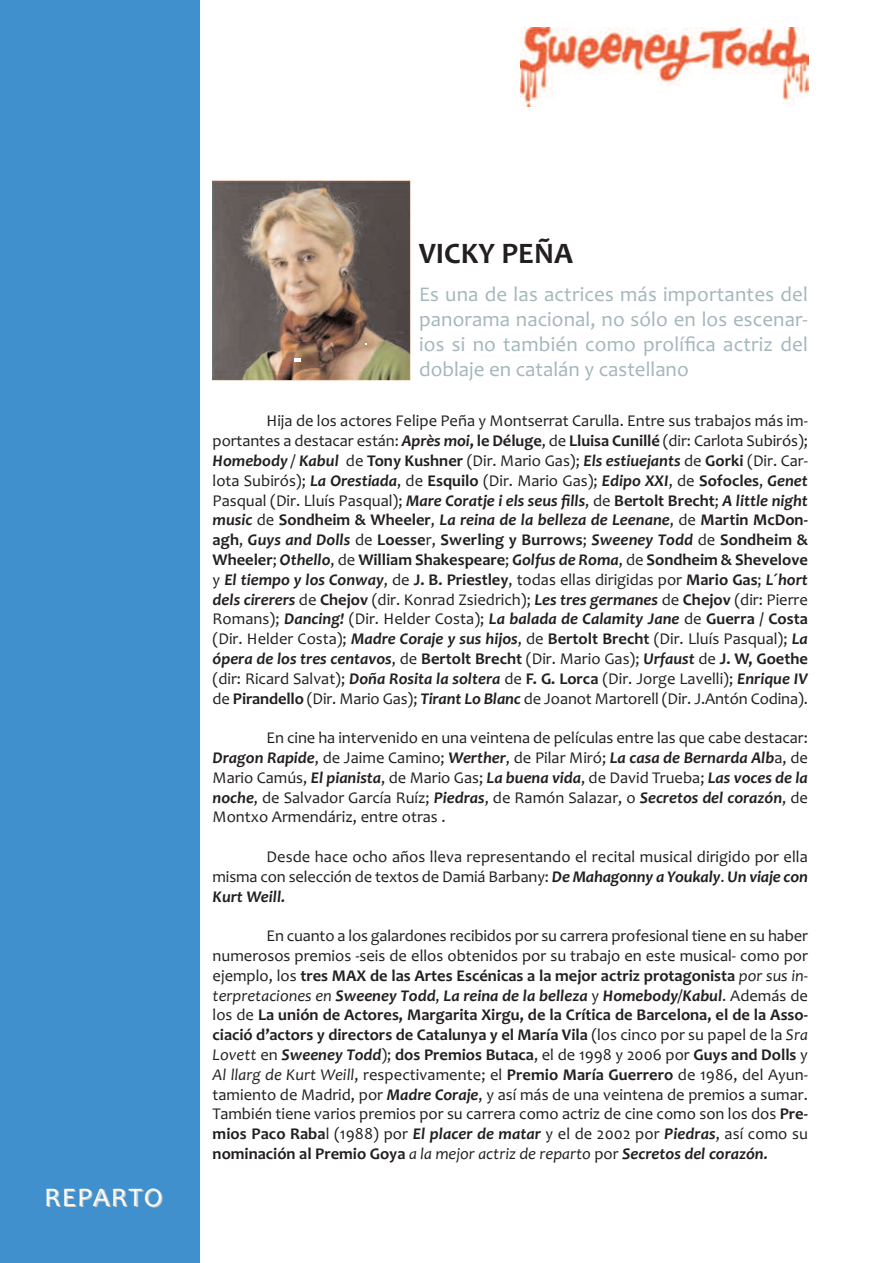
<style>
.page{position:relative;width:893px;height:1263px;background:#fff}
.page>*{position:absolute;margin:0;border:0;box-sizing:border-box;transform-origin:0 0}
.t1{font:700 30px "Candara";color:#231f20}
.t2{font:27px "Candara";letter-spacing:.05em;color:#fff}
.t3{font:21px/25.2px "Candara";color:#a4b7ba;text-align:justify}
.t4{font:16.5px/19.8px "Candara";color:#231f20;text-align:justify}
.s1{font-weight:700;font-style:italic}
.s2{font-weight:700}
.s3{font-style:italic}
</style>
<div class="page">
<img style="left:520px;top:27px;width:289px;height:80px">
<div style="left:0;top:0;width:200px;height:1263px;background:#3f90cd"></div>
<img style="left:213px;top:180px;width:198px;height:200px">
<svg style="left:294px;top:359px;width:6px;height:3px"></svg>
<h2 class="t2" style="left:44px;top:1181px;width:120px">REPARTO</h2>
<h1 class="t1" style="left:419px;top:235px;width:156px">VICKY PEÑA</h1>
<p class="t3" style="left:419px;top:281px;width:390px">Es una de las actrices más importantes del panorama nacional, no sólo en los escenar&shy;ios si no también como prolífica actriz del doblaje en catalán y castellano</p>
<p class="t4" style="left:213px;top:411px;width:597px;text-indent:54px">Hija de los actores Felipe Peña y Montserrat Carulla. Entre sus trabajos más im&shy;portantes a destacar están: <span class="s1">Après moi</span><span class="s2">, le Déluge</span>, de <span class="s2">Lluisa Cunillé</span> (dir: Carlota Subirós); <span class="s1">Homebody / Kabul</span> de <span class="s2">Tony Kushner</span> (Dir. Mario Gas); <span class="s1">Els estiuejants</span> de <span class="s2">Gorki</span> (Dir. Car&shy;lota Subirós); <span class="s1">La Orestiada</span>, de <span class="s2">Esquilo</span> (Dir. Mario Gas); <span class="s1">Edipo XXI</span>, de <span class="s2">Sofocles</span>, <span class="s1">Genet </span>Pasqual (Dir. Lluís Pasqual); <span class="s1">Mare Coratje i els seus fills</span>, de <span class="s2">Bertolt Brecht</span>; <span class="s1">A little night music</span> de <span class="s2">Sondheim &amp; Wheeler</span>, <span class="s1">La reina de la belleza de Leenane</span>, de <span class="s2">Martin McDon&shy;agh</span>, <span class="s1">Guys and Dolls</span> de <span class="s2">Loesse</span>r, <span class="s2">Swerling y Burrows</span>; <span class="s1">Sweeney Todd</span> de <span class="s2">Sondheim &amp; Wheeler</span>; <span class="s1">Othello</span>, de <span class="s2">William Shakespeare</span>; <span class="s1">Golfus de Roma</span>, de <span class="s2">Sondheim &amp; Shevelove </span>y <span class="s1">El tiempo y los Conway</span>, de <span class="s2">J. B. Priestley</span>, todas ellas dirigidas por <span class="s2">Mario Gas</span>; <span class="s1">L´hort dels cirerers</span> de <span class="s2">Chejov</span> (dir. Konrad Zsiedrich); <span class="s1">Les tres germanes</span> de <span class="s2">Chejov</span> (dir: Pierre Romans); <span class="s1">Dancing!</span> (Dir. Helder Costa); <span class="s1">La balada de Calamity Jane</span> de <span class="s2">Guerra / Costa </span>(Dir. Helder Costa); <span class="s1">Madre Coraje y sus hijos</span>, de <span class="s2">Bertolt Brecht</span> (Dir. Lluís Pasqual); <span class="s1">La ópera de los tres centavos</span>, de <span class="s2">Bertolt Brecht</span> (Dir. Mario Gas); <span class="s1">Urfaust</span> de <span class="s2">J. W, Goethe </span>(dir: Ricard Salvat); <span class="s1">Doña Rosita la soltera</span> de <span class="s2">F. G. Lorca</span> (Dir. Jorge Lavelli); <span class="s1">Enrique IV </span>de <span class="s2">Pirandello</span> (Dir. Mario Gas); <span class="s1">Tirant Lo Blanc</span> de Joanot Martorell (Dir. J.Antón Codina).</p>
<p class="t4" style="left:213px;top:727px;width:597px;text-indent:54px">En cine ha intervenido en una veintena de películas entre las que cabe destacar:<br><span class="s1">Dragon Rapide</span>, de Jaime Camino; <span class="s1">Werther</span>, de Pilar Miró; <span class="s1">La casa de Bernarda Alb</span>a, de Mario Camús, <span class="s1">El pianista</span>, de Mario Gas; <span class="s1">La buena vida</span>, de David Trueba; <span class="s1">Las voces de la noche</span>, de Salvador García Ruíz; <span class="s1">Piedras</span>, de Ramón Salazar, o <span class="s1">Secretos del corazón</span>, de Montxo Armendáriz, entre otras .</p>
<p class="t4" style="left:213px;top:846px;width:597px;text-indent:54px">Desde hace ocho años lleva representando el recital musical dirigido por ella misma con selección de textos de Damiá Barbany: <span class="s1">De Mahagonny a Youkaly</span>. <span class="s1">Un viaje con Kurt Weill.</span></p>
<p class="t4" style="left:213px;top:925px;width:597px;text-indent:54px">En cuanto a los galardones recibidos por su carrera profesional tiene en su haber numerosos premios -seis de ellos obtenidos por su trabajo en este musical- como por ejemplo, los <span class="s2">tres MAX de las Artes Escénicas a la mejor actriz protagonista</span> <span class="s3">por sus in&shy;terpretaciones en</span> <span class="s1">Sweeney Todd</span>, <span class="s1">La reina de la belleza</span> y <span class="s1">Homebody/Kabul</span>. Además de los de <span class="s2">La unión de Actores, Margarita Xirgu, de la Crítica de Barcelona, el de la Asso&shy;ciació d’actors y directors de Catalunya y el María Vila</span> (los cinco por su papel de la <span class="s3">Sra Lovett</span> en <span class="s1">Sweeney Todd</span>); <span class="s2">dos Premios Butaca</span>, el de 1998 y 2006 por <span class="s2">Guys and Dolls</span> y <span class="s3">Al llarg de Kurt Weill</span>, respectivamente; el <span class="s2">Premio María Guerrero</span> de 1986, del Ayun&shy;tamiento de Madrid, por <span class="s1">Madre Coraje</span>, y así más de una veintena de premios a sumar.<br>También tiene varios premios por su carrera como actriz de cine como son los dos <span class="s2">Pre&shy;mios Paco Raba</span>l (1988) por <span class="s1">El placer de matar</span> y el de 2002 por <span class="s1">Piedras</span>, así como su <span class="s2">nominación al Premio Goya</span> <span class="s3">a la mejor actriz de reparto</span> por <span class="s1">Secretos del corazón.</span></p>
</div>
